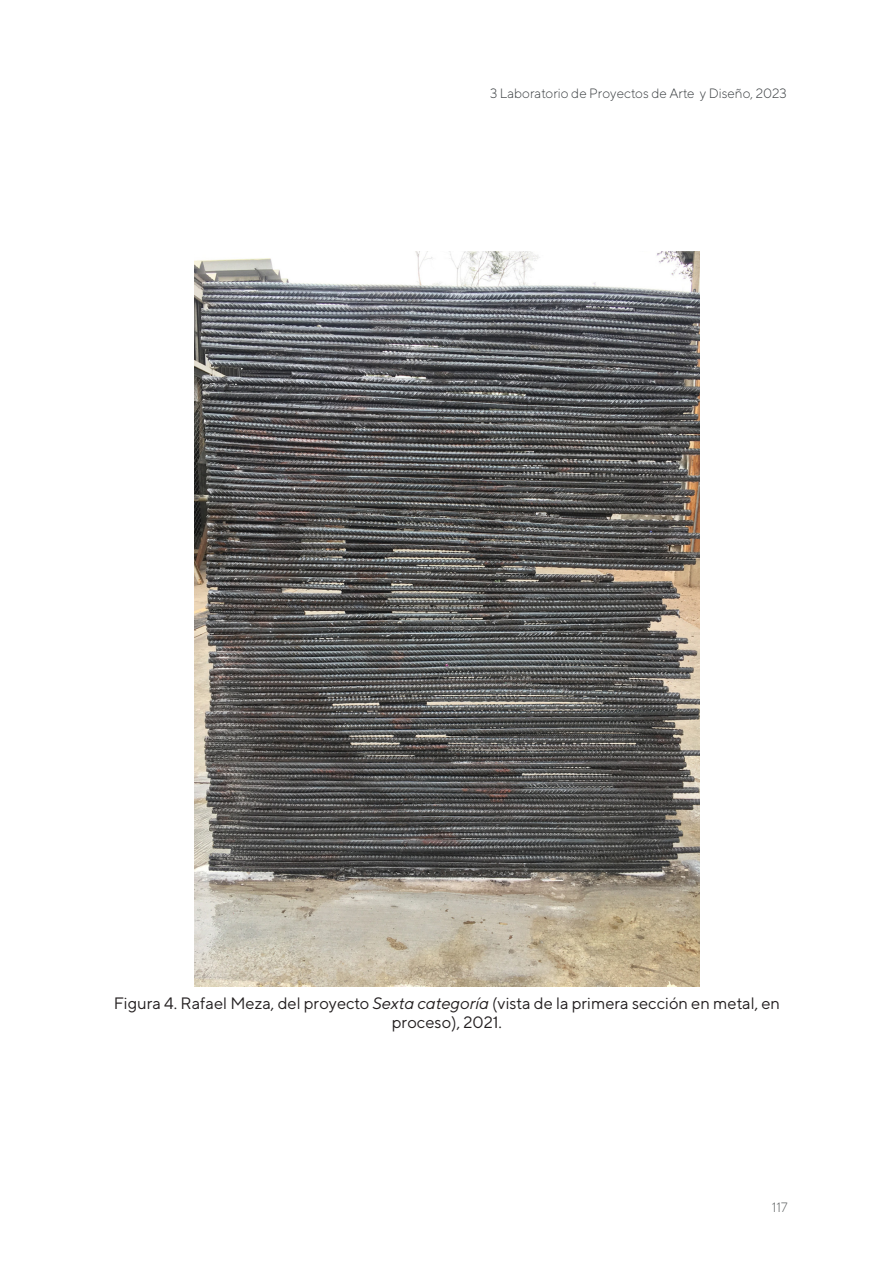
<style>
.page{position:relative;width:893px;height:1263px;background:#fff}
.page>*{position:absolute;margin:0;border:0;box-sizing:border-box;transform-origin:0 0}
.cuerpo-texto{font:16.5px/19.5px "TT Norms";color:#231f20;text-align:center}
.t1{font:300 13.5px "TT Norms";color:#383c3f}
.t2{font:300 13.5px "TT Norms";color:#585b5c}
.s1{font-style:italic}
</style>
<div class="page">
<img style="left:194px;top:252px;width:506px;height:735px">
<p class="t1" style="left:490px;top:85px;width:298px">3 Laboratorio de Proyectos de Arte y Diseño, 2023</p>
<p class="cuerpo-texto" style="left:114px;top:993px;width:668px">Figura 4. Rafael Meza, del proyecto <span class="s1">Sexta categoría</span> (vista de la primera sección en metal, en proceso), 2021.</p>
<p class="t2" style="left:772px;top:1199px;width:17px">117</p>
</div>
